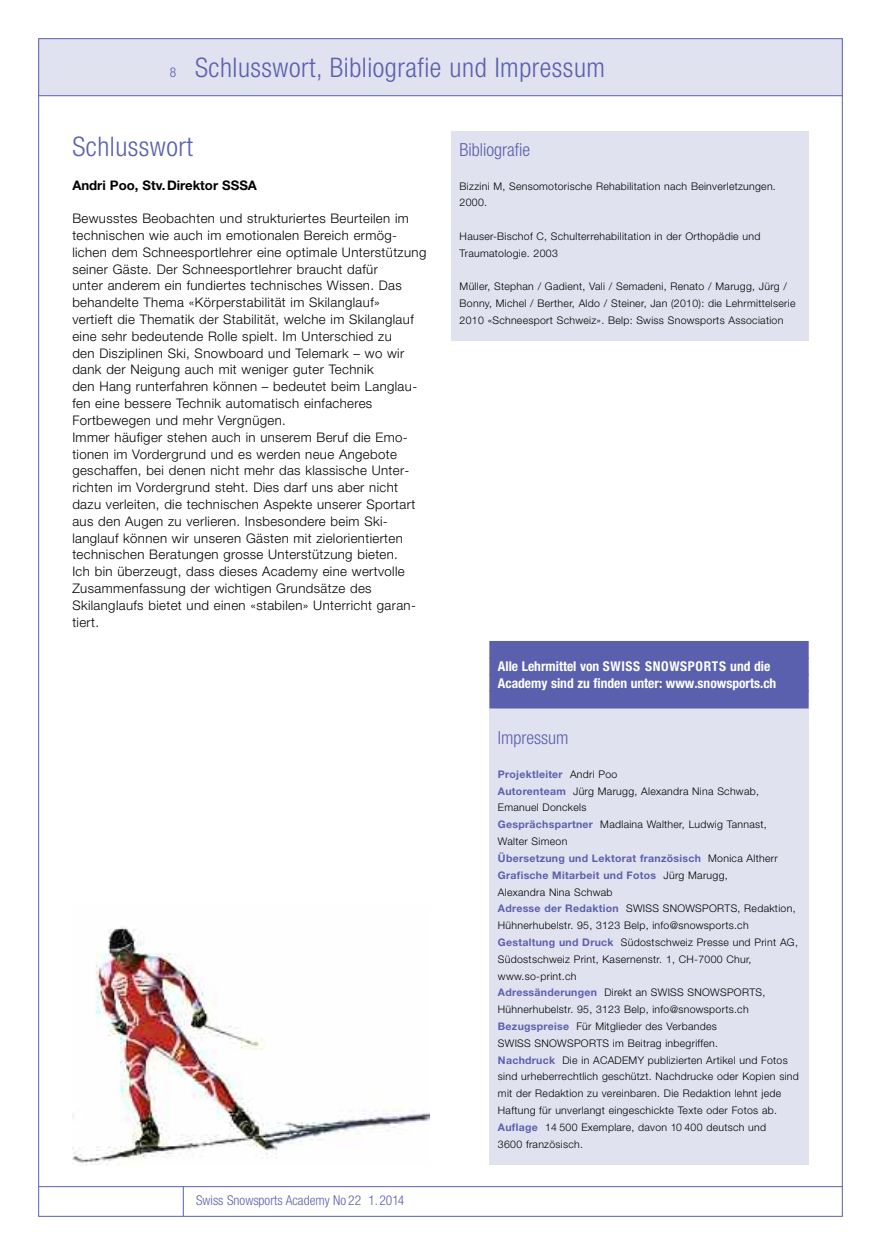
<style>
.page{position:relative;width:881px;height:1255px;background:#fff}
.page>*{position:absolute;margin:0;border:0;box-sizing:border-box;transform-origin:0 0}
.t1{font:300 condensed 27px "Helvetica Neue LT Std";letter-spacing:.02em;color:#5a60ad}
.t2{font:300 condensed 18px "Helvetica Neue LT Std";color:#5a60ad}
.t3{font:700 condensed 13.5px/16.5px "Helvetica Neue LT Std";color:#fff}
.t4{font:300 condensed 13.5px "Helvetica Neue LT Std";color:#5a60ad}
.t5{font:300 13.2px/16.8px "Helvetica Neue LT Std";letter-spacing:.03em;color:#000}
.t6{font:700 13.2px "Helvetica Neue LT Std";color:#000}
.t7{font:300 10.5px/16.8px "Helvetica Neue LT Std";letter-spacing:.03em;color:#000}
.s1{font-size:13.5px}
.s2{font-weight:700;color:#5a60ad}
</style>
<div class="page">
<div style="left:38px;top:39px;width:804px;height:56px;background:#e1e2f0"></div>
<hr style="left:39px;top:1186px;width:803px;height:1px;background:#5a60ad">
<hr style="left:183px;top:1186px;width:1px;height:30px;background:#5a60ad">
<hr style="left:39px;top:95px;width:803px;height:1px;background:#5a60ad">
<div style="left:451px;top:131px;width:357px;height:210px;background:#e1e2f0"></div>
<img style="left:72px;top:927px;width:357px;height:237px">
<div style="left:489px;top:641px;width:319px;height:523px;background:#e1e2f0"></div>
<div style="left:489px;top:641px;width:319px;height:18px;background:#5a60ad"></div>
<div style="left:489px;top:657px;width:319px;height:18px;background:#5a60ad"></div>
<div style="left:489px;top:674px;width:319px;height:18px;background:#5a60ad"></div>
<div style="left:489px;top:690px;width:319px;height:18px;background:#5a60ad"></div>
<h1 class="t1" style="left:170px;top:58px;width:436px"><span class="s1">8</span> Schlusswort, Bibliografie und Impressum</h1>
<h1 class="t1" style="left:72px;top:137px;width:122px">Schlusswort</h1>
<p class="t6" style="left:72px;top:180px;width:186px">Andri Poo, Stv.Direktor SSSA</p>
<p class="t5" style="left:72px;top:211px;width:355px">Bewusstes Beobachten und strukturiertes Beurteilen im technischen wie auch im emotionalen Bereich ermög&shy;lichen dem Schneesportlehrer eine optimale Unterstützung seiner Gäste. Der Schneesportlehrer braucht dafür<br>unter anderem ein fundiertes technisches Wissen. Das behandelte Thema «Körperstabilität im Skilanglauf»<br>vertieft die Thematik der Stabilität, welche im Skilanglauf eine sehr bedeutende Rolle spielt. Im Unterschied zu<br>den Disziplinen Ski, Snowboard und Telemark – wo wir dank der Neigung auch mit weniger guter Technik<br>den Hang runterfahren können – bedeutet beim Langlau&shy;fen eine bessere Technik automatisch einfacheres Fortbewegen und mehr Vergnügen.<br>Immer häufiger stehen auch in unserem Beruf die Emo&shy;tionen im Vordergrund und es werden neue Angebote geschaffen, bei denen nicht mehr das klassische Unter&shy;richten im Vordergrund steht. Dies darf uns aber nicht dazu verleiten, die technischen Aspekte unserer Sportart aus den Augen zu verlieren. Insbesondere beim Ski&shy;langlauf können wir unseren Gästen mit zielorientierten technischen Beratungen grosse Unterstützung bieten.<br>Ich bin überzeugt, dass dieses Academy eine wertvolle Zusammenfassung der wichtigen Grundsätze des Skilanglaufs bietet und einen «stabilen» Unterricht garan&shy;tiert.</p>
<p class="t4" style="left:196px;top:1195px;width:210px">Swiss Snowsports Academy No 22 1.2014</p>
<h2 class="t2" style="left:459px;top:143px;width:72px">Bibliografie</h2>
<p class="t7" style="left:459px;top:178px;width:317px">Bizzini M, Sensomotorische Rehabilitation nach Beinverletzungen.<br>2000.</p>
<p class="t7" style="left:459px;top:229px;width:302px">Hauser-Bischof C, Schulterrehabilitation in der Orthopädie und<br>Traumatologie. 2003</p>
<p class="t7" style="left:459px;top:279px;width:337px">Müller, Stephan / Gadient, Vali / Semadeni, Renato / Marugg, Jürg /<br>Bonny, Michel / Berther, Aldo / Steiner, Jan (2010): die Lehrmittelserie<br>2010 «Schneesport Schweiz». Belp: Swiss Snowsports Association</p>
<p class="t3" style="left:497px;top:659px;width:280px">Alle Lehrmittel von SWISS SNOWSPORTS und die<br>Academy sind zu finden unter: www.snowsports.ch</p>
<h2 class="t2" style="left:497px;top:731px;width:72px">Impressum</h2>
<p class="t7" style="left:497px;top:766px;width:302px"><span class="s2">Projektleiter</span> Andri Poo<br><span class="s2">Autorenteam</span> Jürg Marugg, Alexandra Nina Schwab, Emanuel Donckels<br><span class="s2">Gesprächspartner</span> Madlaina Walther, Ludwig Tannast, Walter Simeon<br><span class="s2">Übersetzung und Lektorat französisch</span> Monica Altherr <span class="s2">Grafische Mitarbeit und Fotos</span> Jürg Marugg,<br>Alexandra Nina Schwab<br><span class="s2">Adresse der Redaktion</span> SWISS SNOWSPORTS, Redaktion, Hühnerhubelstr. 95, 3123 Belp, info@snowsports.ch <span class="s2">Gestaltung und Druck</span> Südostschweiz Presse und Print AG, Südostschweiz Print, Kasernenstr. 1, CH-7000 Chur, www.so-print.ch<br><span class="s2">Adressänderungen</span> Direkt an SWISS SNOWSPORTS, Hühnerhubelstr. 95, 3123 Belp, info@snowsports.ch <span class="s2">Bezugspreise</span> Für Mitglieder des Verbandes<br>SWISS SNOWSPORTS im Beitrag inbegriffen.<br><span class="s2">Nachdruck</span> Die in ACADEMY publizierten Artikel und Fotos sind urheberrechtlich geschützt. Nachdrucke oder Kopien sind mit der Redaktion zu vereinbaren. Die Redaktion lehnt jede Haftung für unverlangt eingeschickte Texte oder Fotos ab.<br><span class="s2">Auflage</span> 14 500 Exemplare, davon 10 400 deutsch und<br>3600 französisch.</p>
</div>
